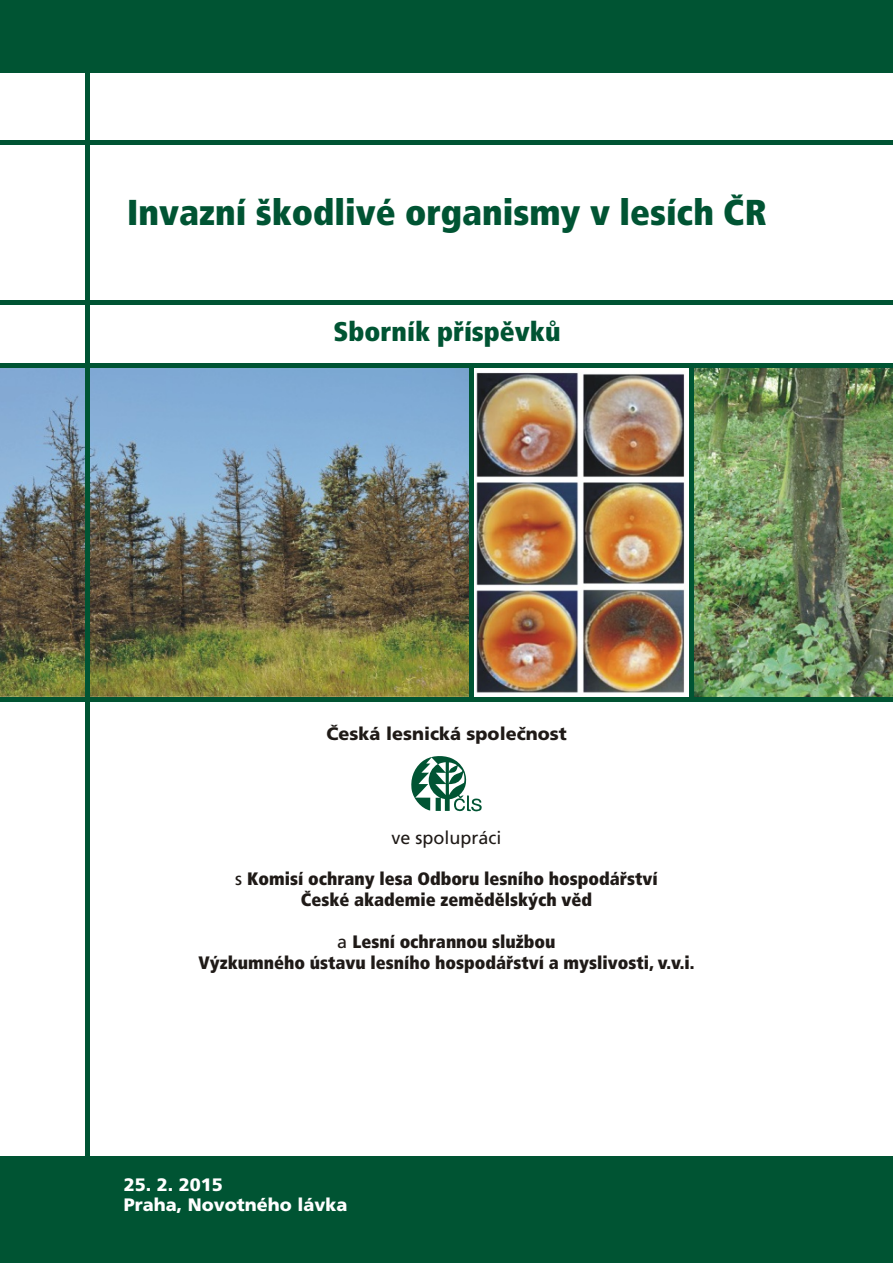
<style>
.page{position:relative;width:893px;height:1263px;background:#fff}
.page>*{position:absolute;margin:0;border:0;box-sizing:border-box;transform-origin:0 0}
.t1{font:900 condensed 36px "Frutiger CE";letter-spacing:-2.565em;color:#005433}
.t2{font:900 condensed 27px "Frutiger CE";letter-spacing:-2.78em;color:#005433}
.t3{font:900 condensed 18px/21px "Frutiger CE";letter-spacing:-2.78em;color:#1f1a17}
.t4{font:900 18px/20.5px "Frutiger CE";letter-spacing:-3.055em;color:#fff}
.t5{font:900 condensed 18px/21px "Frutiger CE";letter-spacing:-2.42em;color:#1f1a17}
.t6{font:900 18px "Frutiger CE";letter-spacing:-2.75em;color:#1f1a17}
.t7{font:18px "Frutiger CE";letter-spacing:-2.64em;color:#1f1a17}
.s1{font-weight:400;font-stretch:normal}
</style>
<div class="page">
<img style="left:477px;top:368px;width:416px;height:329px">
<img style="left:0;top:368px;width:477px;height:329px">
<hr style="left:0;top:301px;width:893px;height:4px;background:#005433">
<svg style="left:411px;top:756px;width:71px;height:55px"></svg>
<div style="left:469px;top:364px;width:5px;height:335px;background:#005433"></div>
<div style="left:689px;top:366px;width:5px;height:335px;background:#005433"></div>
<hr style="left:0;top:364px;width:893px;height:4px;background:#005433">
<hr style="left:0;top:697px;width:893px;height:4px;background:#005433">
<div style="left:0;top:0;width:893px;height:72px;background:#005433"></div>
<div style="left:0;top:1157px;width:893px;height:106px;background:#005433"></div>
<hr style="left:0;top:141px;width:893px;height:4px;background:#005433">
<hr style="left:85px;top:25px;width:4px;height:1153px;background:#005433">
<h1 class="t1" style="left:127px;top:198px;width:751px">Invazní škodl ivéorganismyvlesíchČR</h1>
<h2 class="t2" style="left:334px;top:321px;width:288px">Sborník příspěvků</h2>
<p class="t6" style="left:327px;top:726px;width:285px">Českálesnickáspolečnost</p>
<p class="t7" style="left:391px;top:830px;width:149px">vespol upráci</p>
<p class="t3" style="left:235px;top:870px;width:469px;text-align:center"><span class="s1">s</span> Komisí ochrany lesa Odboru lesníhohospodářství<br>České akademie zemědělských věd</p>
<p class="t5" style="left:352px;top:933px;width:380px">L ch<br>u o d amysl ivosti, v.v. i .</p>
<p class="t3" style="left:386px;top:933px;width:204px;text-indent:-6px">n n žb s</p>
<p class="t3" style="left:390px;top:933px;width:33px">í</p>
<p class="t3" style="left:445px;top:933px;width:124px;text-indent:-9px">a lu o</p>
<p class="t3" style="left:345px;top:933px;width:255px;text-indent:-8px"><span class="s1">a</span>ooo v íh o í</p>
<p class="t3" style="left:370px;top:933px;width:238px;text-indent:-9px">e ruu l</p>
<p class="t3" style="left:371px;top:933px;width:186px">s ehá</p>
<p class="t3" style="left:464px;top:933px;width:126px;text-indent:-8px">n pv</p>
<p class="t3" style="left:521px;top:933px;width:45px;text-indent:-29px">s t</p>
<p class="t3" style="left:199px;top:954px;width:364px">Výzkumnéhoústa n s řs</p>
<p class="t4" style="left:124px;top:1175px;width:150px">2 01<br>Pr N</p>
<p class="t4" style="left:154px;top:1175px;width:93px;text-indent:-8px">.2 h</p>
<p class="t4" style="left:157px;top:1175px;width:76px;text-align:center">2 a</p>
<p class="t4" style="left:143px;top:1175px;width:261px;text-indent:-8px">5<br>a votnéhol ávka</p>
<p class="t4" style="left:212px;top:1175px;width:68px">5</p>
<p class="t4" style="left:168px;top:1175px;width:43px;text-align:center">. ,</p>
<p class="t4" style="left:202px;top:1196px;width:74px">o</p>
</div>
